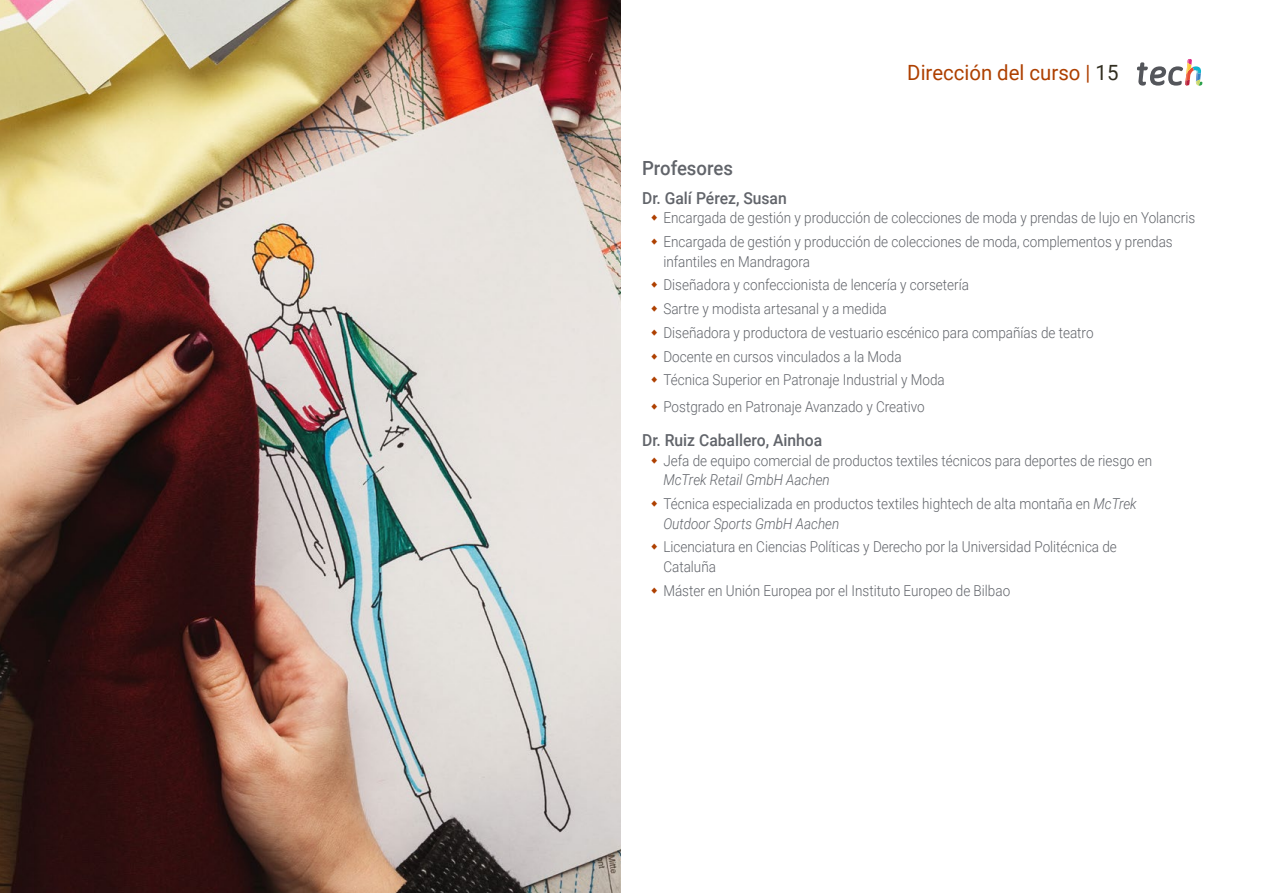
<style>
.page{position:relative;width:1263px;height:893px;background:#fff}
.page>*{position:absolute;margin:0;border:0;box-sizing:border-box;transform-origin:0 0}
.t1{font:21px "Roboto";color:#ae4000}
.t2{font:500 19.5px "Roboto";color:#61646a;scale:.95 1}
.t3{font:500 16.5px "Roboto";color:#61646a;scale:.95 1}
.t4{font:300 15px/23.7px "Roboto";color:#61646a;scale:.9 1}
.t5{font:italic 300 15px "Roboto";color:#61646a;scale:.9 1}
.s1{color:#312e20}
.s2{font-style:italic}
</style>
<div class="page">
<img style="left:0;top:0;width:621px;height:893px">
<svg style="left:1137px;top:59px;width:65px;height:27px"></svg>
<h1 class="t1" style="left:907px;top:57px;width:213px">Dirección del curso | <span class="s1">15</span></h1>
<h2 class="t2" style="left:642px;top:155px;width:97px">Profesores</h2>
<p class="t3" style="left:642px;top:187px;width:154px">Dr. Galí Pérez, Susan</p>
<p class="t4" style="left:663px;top:206px;width:592px">Encargada de gestión y producción de colecciones de moda y prendas de lujo en Yolancris<br>Encargada de gestión y producción de colecciones de moda, complementos y prendas</p>
<p class="t4" style="left:663px;top:249px;width:479px">infantiles en Mandragora<br>Diseñadora y confeccionista de lencería y corsetería<br>Sartre y modista artesanal y a medida<br>Diseñadora y productora de vestuario escénico para compañías de teatro Docente en cursos vinculados a la Moda<br>Técnica Superior en Patronaje Industrial y Moda</p>
<p class="t4" style="left:663px;top:394px;width:292px">Postgrado en Patronaje Avanzado y Creativo</p>
<p class="t3" style="left:642px;top:429px;width:191px">Dr. Ruiz Caballero, Ainhoa</p>
<p class="t4" style="left:663px;top:448px;width:544px">Jefa de equipo comercial de productos textiles técnicos para deportes de riesgo en</p>
<p class="t4" style="left:663px;top:468px;width:527px"><span class="s2">McTrek Retail GmbH Aachen<br></span>Técnica especializada en productos textiles hightech de alta montaña en <span class="s2">McTrek</span></p>
<p class="t5" style="left:663px;top:513px;width:197px">Outdoor Sports GmbH Aachen</p>
<p class="t4" style="left:663px;top:537px;width:505px;line-height:19.5px">Licenciatura en Ciencias Políticas y Derecho por la Universidad Politécnica de<br>Cataluña</p>
<p class="t4" style="left:663px;top:578px;width:387px">Máster en Unión Europea por el Instituto Europeo de Bilbao</p>
</div>
